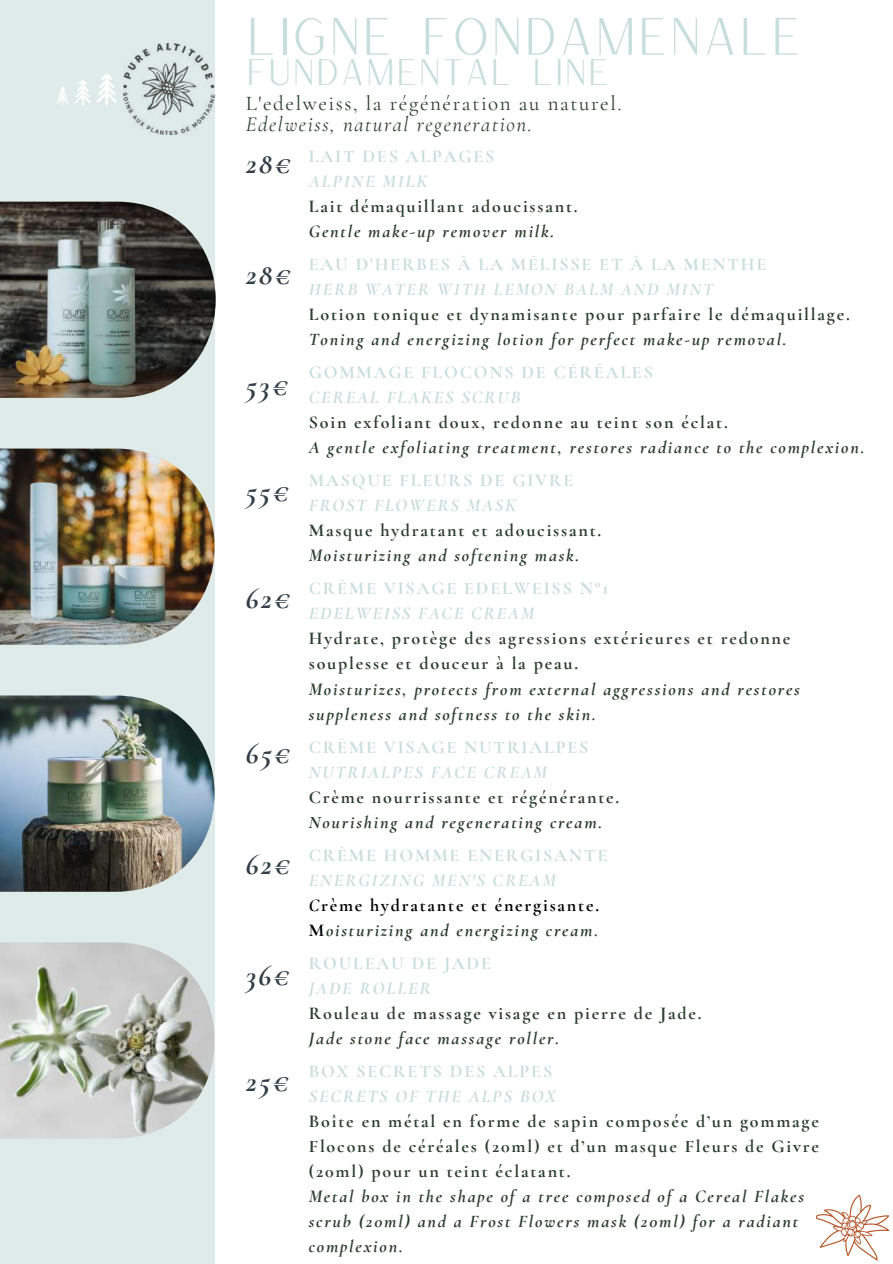
<style>
.page{position:relative;width:893px;height:1264px;background:#fff}
.page>*{position:absolute;margin:0;border:0;box-sizing:border-box;transform-origin:0 0}
.t1{font:51px "Versailles";color:#c8deda}
.t2{font:36px "Versailles";color:#c8deda}
.t3{font:italic 700 30px "Cormorant Garamond";letter-spacing:.075em;color:#333f48}
.t4{font:21px "Cormorant Garamond";letter-spacing:.075em;color:#2b3d30}
.t5{font:italic 21px "Cormorant Garamond";letter-spacing:.075em;color:#2b3d30}
.t6{font:italic 700 18px/25px "Cormorant Garamond";letter-spacing:.1em;color:#2b3d30}
.t7{font:700 18px/25px "Cormorant Garamond";letter-spacing:.1em;color:#2b3d30}
.t8{font:700 18px "Cormorant Garamond";letter-spacing:.1em;color:#c8deda}
.t9{font:italic 700 18px "Cormorant Garamond";letter-spacing:.1em;color:#c8deda}
.s1{color:#c8deda}
.s2{color:#000}
.s3{font-style:normal;color:#000}
</style>
<div class="page">
<div style="left:0;top:0;width:214px;height:1263px;background:#deebe8"></div>
<img style="left:0;top:695px;width:214px;height:196px">
<img style="left:0;top:448px;width:214px;height:197px">
<img style="left:0;top:202px;width:216px;height:196px">
<img style="left:0;top:942px;width:214px;height:196px">
<img style="left:123px;top:44px;width:91px;height:91px">
<img style="left:57px;top:73px;width:60px;height:33px">
<svg style="left:815px;top:1194px;width:75px;height:67px"></svg>
<h1 class="t1" style="left:246px;top:4px;width:558px">LIGNE FONDAMENALE</h1>
<h2 class="t2" style="left:246px;top:49px;width:365px">FUNDAMENTAL LINE</h2>
<p class="t4" style="left:246px;top:91px;width:377px">L'edelweiss, la régénération au naturel.</p>
<p class="t5" style="left:246px;top:111px;width:288px">Edelweiss, natural regeneration.</p>
<h3 class="t3" style="left:246px;top:145px;width:47px">28€</h3>
<p class="t8" style="left:309px;top:146px;width:187px">LAIT DES ALPAGES</p>
<p class="t9" style="left:309px;top:171px;width:120px">ALPINE MILK</p>
<p class="t7" style="left:309px;top:194px;width:270px">Lait démaquillant adoucissant.</p>
<p class="t6" style="left:309px;top:219px;width:247px">Gentle make-up remover milk.</p>
<p class="t8" style="left:309px;top:254px;width:459px">EAU D'HERBES À LA MÉLISSE ET À LA MENTHE</p>
<p class="t9" style="left:309px;top:279px;width:405px">HERB WATER WITH LEMON BALM AND MINT</p>
<p class="t7" style="left:309px;top:302px;width:542px">Lotion tonique et dynamisante pour parfaire le démaquillage.</p>
<p class="t6" style="left:309px;top:327px;width:479px">Toning and energizing lotion for perfect make-up removal.</p>
<p class="t8" style="left:309px;top:362px;width:345px">GOMMAGE FLOCONS DE CÉRÉALES</p>
<p class="t9" style="left:309px;top:387px;width:213px">CEREAL FLAKES SCRUB</p>
<p class="t7" style="left:309px;top:410px;width:420px">Soin exfoliant doux, redonne au teint son éclat.</p>
<p class="t6" style="left:309px;top:435px;width:557px">A gentle exfoliating treatment, restores radiance to the complexion.</p>
<p class="t8" style="left:309px;top:470px;width:266px">MASQUE FLEURS DE GIVRE</p>
<p class="t9" style="left:309px;top:495px;width:209px">FROST FLOWERS MASK</p>
<p class="t7" style="left:309px;top:518px;width:294px">Masque hydratant et adoucissant.</p>
<p class="t6" style="left:309px;top:543px;width:272px">Moisturizing and softening mask.</p>
<p class="t8" style="left:309px;top:578px;width:301px">CRÈME VISAGE EDELWEISS N°1</p>
<p class="t9" style="left:309px;top:603px;width:227px">EDELWEISS FACE CREAM</p>
<p class="t7" style="left:309px;top:626px;width:483px">Hydrate, protège des agressions extérieures et redonne souplesse et douceur à la peau.</p>
<p class="t6" style="left:309px;top:676px;width:492px">Moisturizes, protects from external aggressions and restores suppleness and softness to the skin.</p>
<p class="t8" style="left:309px;top:736px;width:281px">CRÈME VISAGE NUTRIALPES</p>
<p class="t9" style="left:309px;top:761px;width:239px">NUTRIALPES FACE CREAM</p>
<p class="t7" style="left:309px;top:784px;width:312px">Crème nourrissante et régénérante.</p>
<p class="t6" style="left:309px;top:809px;width:295px">Nourishing and regenerating cream.</p>
<p class="t8" style="left:309px;top:844px;width:300px">CRÈME HOMME ENERGISANTE</p>
<p class="t6" style="left:309px;top:867px;width:292px"><span class="s1">ENERGIZING MEN'S CREAM<br></span><span class="s2">C</span><span class="s3">rème hydratante et énergisante.<br>M</span>oisturizing and energizing cream.</p>
<p class="t8" style="left:309px;top:952px;width:184px">ROULEAU DE JADE</p>
<p class="t9" style="left:309px;top:977px;width:124px">JADE ROLLER</p>
<p class="t7" style="left:309px;top:1000px;width:394px">Rouleau de massage visage en pierre de Jade.</p>
<p class="t6" style="left:309px;top:1025px;width:252px">Jade stone face massage roller.</p>
<p class="t8" style="left:309px;top:1060px;width:245px">BOX SECRETS DES ALPES</p>
<p class="t9" style="left:309px;top:1085px;width:248px">SECRETS OF THE ALPS BOX</p>
<p class="t7" style="left:309px;top:1108px;width:511px;text-align:justify">Boîte en métal en forme de sapin composée d’un gommage Flocons de céréales (20ml) et d’un masque Fleurs de Givre (20ml) pour un teint éclatant.</p>
<p class="t6" style="left:309px;top:1183px;width:496px">Metal box in the shape of a tree composed of a Cereal Flakes scrub (20ml) and a Frost Flowers mask (20ml) for a radiant complexion.</p>
<h3 class="t3" style="left:246px;top:256px;width:47px">28€</h3>
<h3 class="t3" style="left:246px;top:367px;width:44px">53€</h3>
<h3 class="t3" style="left:246px;top:473px;width:45px">55€</h3>
<h3 class="t3" style="left:246px;top:580px;width:46px">62€</h3>
<h3 class="t3" style="left:246px;top:735px;width:46px">65€</h3>
<h3 class="t3" style="left:246px;top:846px;width:46px">62€</h3>
<h3 class="t3" style="left:246px;top:956px;width:46px">36€</h3>
<h3 class="t3" style="left:246px;top:1063px;width:45px">25€</h3>
</div>
